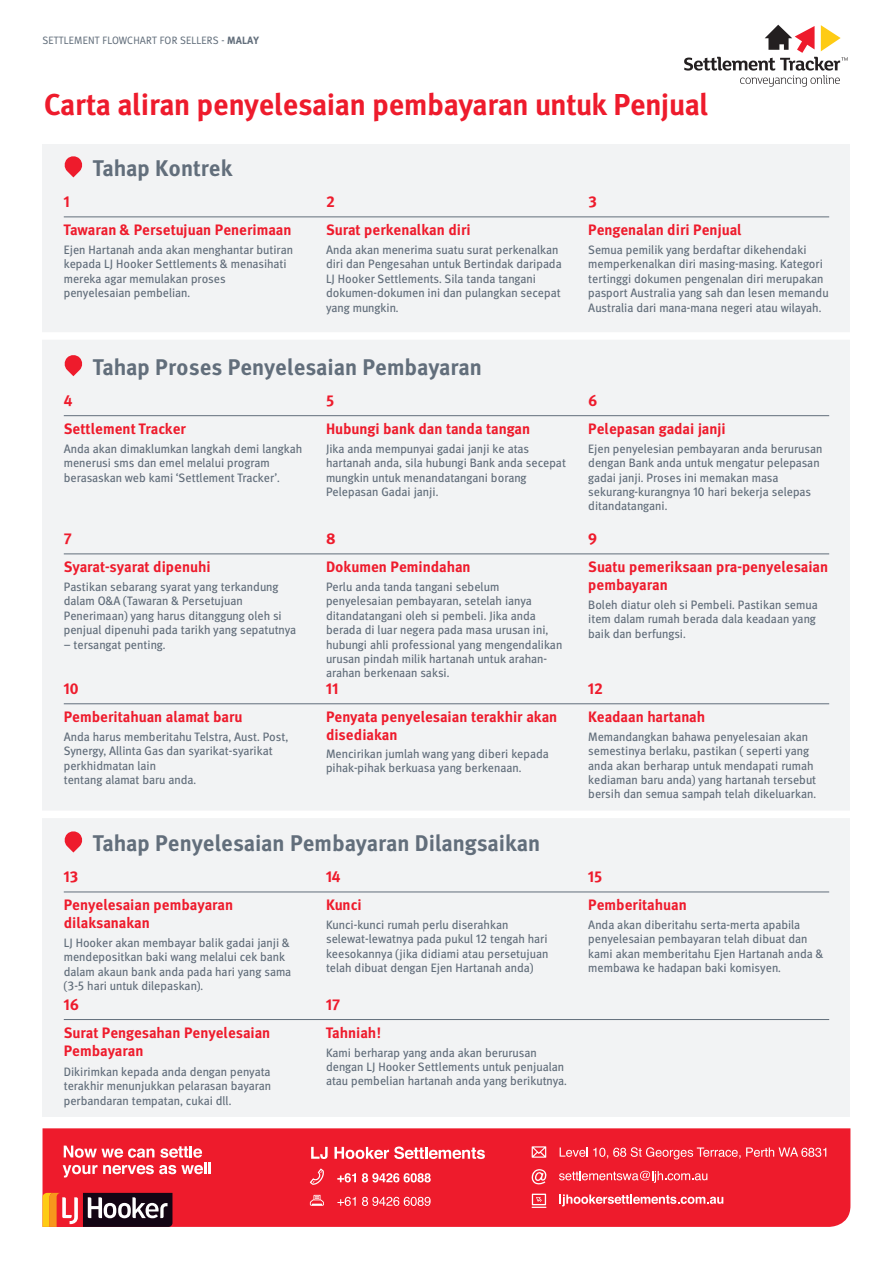
<style>
.page{position:relative;width:893px;height:1263px;background:#fff}
.page>*{position:absolute;margin:0;border:0;box-sizing:border-box;transform-origin:0 0}
.t1{font:700 30px "LJ Hooker";letter-spacing:-.015em;color:#ee1b2c}
.t2{font:700 22.5px "LJ Hooker";letter-spacing:-.01em;color:#626e7b}
.t3{font:700 15px/27.6px "LJ Hooker";letter-spacing:-.005em;color:#ee1b2c}
.t4{font:12px/14.4px "LJ Hooker Normal";color:#626e7b}
.t5{font:300 10.5px "LJ Hooker";letter-spacing:.01em;color:#626e7b}
.s1{font-weight:700}
</style>
<div class="page">
<div style="left:43px;top:1128px;width:807px;height:99px;background:#ee1b2c"></div>
<svg style="left:43px;top:1193px;width:129px;height:34px;background:#7f4c47"></svg>
<svg style="left:311px;top:1147px;width:17px;height:12px"></svg>
<svg style="left:334px;top:1146px;width:151px;height:13px"></svg>
<svg style="left:310px;top:1168px;width:14px;height:17px"></svg>
<svg style="left:337px;top:1173px;width:19px;height:9px"></svg>
<svg style="left:362px;top:1173px;width:69px;height:9px"></svg>
<svg style="left:310px;top:1195px;width:14px;height:11px"></svg>
<svg style="left:337px;top:1197px;width:19px;height:9px"></svg>
<svg style="left:362px;top:1197px;width:69px;height:9px"></svg>
<svg style="left:532px;top:1146px;width:14px;height:12px"></svg>
<svg style="left:560px;top:1147px;width:266px;height:12px;background:#f14f5c"></svg>
<svg style="left:531px;top:1169px;width:16px;height:15px"></svg>
<svg style="left:559px;top:1171px;width:148px;height:12px;background:#f25461"></svg>
<svg style="left:531px;top:1193px;width:15px;height:15px"></svg>
<svg style="left:559px;top:1194px;width:164px;height:12px"></svg>
<svg style="left:63px;top:1145px;width:148px;height:32px"></svg>
<svg style="left:684px;top:25px;width:163px;height:62px"></svg>
<div style="left:43px;top:145px;width:807px;height:972px;background:#f2f3f4"></div>
<svg style="left:64px;top:156px;width:19px;height:21px"></svg>
<hr style="left:64px;top:216px;width:765px;height:1px;background:#626e7b">
<svg style="left:64px;top:355px;width:19px;height:21px"></svg>
<hr style="left:64px;top:415px;width:765px;height:1px;background:#626e7b">
<hr style="left:64px;top:553px;width:765px;height:1px;background:#626e7b">
<hr style="left:64px;top:703px;width:765px;height:1px;background:#626e7b">
<svg style="left:64px;top:831px;width:19px;height:21px"></svg>
<hr style="left:64px;top:891px;width:765px;height:1px;background:#626e7b">
<hr style="left:64px;top:1019px;width:765px;height:1px;background:#626e7b">
<div style="left:0;top:811px;width:893px;height:7px;background:#fff"></div>
<div style="left:0;top:332px;width:893px;height:8px;background:#fff"></div>
<p class="t5" style="left:43px;top:34px;width:218px">SETTLEMENT FLOWCHART FOR SELLERS - <span class="s1">malay</span></p>
<h1 class="t1" style="left:44px;top:86px;width:666px">Carta aliran penyelesaian pembayaran untuk Penjual</h1>
<h2 class="t2" style="left:93px;top:154px;width:141px">Tahap Kontrek</h2>
<p class="t3" style="left:64px;top:188px;width:229px">1<br>Tawaran &amp; Persetujuan Penerimaan</p>
<p class="t4" style="left:64px;top:242px;width:231px">Ejen Hartanah anda akan menghantar butiran kepada LJ Hooker Settlements &amp; menasihati mereka agar memulakan proses penyelesaian pembelian.</p>
<p class="t3" style="left:326px;top:188px;width:146px">2<br>Surat perkenalkan diri</p>
<p class="t4" style="left:326px;top:242px;width:237px">Anda akan menerima suatu surat perkenalkan diri dan Pengesahan untuk Bertindak daripada LJ Hooker Settlements. Sila tanda tangani dokumen-dokumen ini dan pulangkan secepat yang mungkin.</p>
<p class="t3" style="left:588px;top:188px;width:155px">3<br>Pengenalan diri Penjual</p>
<p class="t4" style="left:588px;top:242px;width:242px">Semua pemilik yang berdaftar dikehendaki memperkenalkan diri masing-masing. Kategori tertinggi dokumen pengenalan diri merupakan pasport Australia yang sah dan lesen memandu Australia dari mana-mana negeri atau wilayah.</p>
<h2 class="t2" style="left:93px;top:353px;width:390px">Tahap Proses Penyelesaian Pembayaran</h2>
<p class="t3" style="left:64px;top:387px;width:124px">4<br>Settlement Tracker</p>
<p class="t4" style="left:64px;top:441px;width:240px">Anda akan dimaklumkan langkah demi langkah menerusi sms dan emel melalui program berasaskan web kami ‘Settlement Tracker’.</p>
<p class="t3" style="left:326px;top:387px;width:206px">5<br>Hubungi bank dan tanda tangan</p>
<p class="t4" style="left:326px;top:441px;width:241px">Jika anda mempunyai gadai janji ke atas hartanah anda, sila hubungi Bank anda secepat mungkin untuk menandatangani borang Pelepasan Gadai janji.</p>
<p class="t3" style="left:64px;top:525px;width:148px">7<br>Syarat-syarat dipenuhi</p>
<p class="t4" style="left:64px;top:579px;width:234px">Pastikan sebarang syarat yang terkandung dalam O&amp;A (Tawaran &amp; Persetujuan Penerimaan) yang harus ditanggung oleh si penjual dipenuhi pada tarikh yang sepatutnya</p>
<p class="t4" style="left:64px;top:637px;width:103px">– tersangat penting.</p>
<p class="t3" style="left:64px;top:675px;width:180px">10<br>Pemberitahuan alamat baru</p>
<p class="t4" style="left:64px;top:729px;width:226px">Anda harus memberitahu Telstra, Aust. Post, Synergy, Allinta Gas dan syarikat-syarikat perkhidmatan lain<br>tentang alamat baru anda.</p>
<p class="t3" style="left:326px;top:525px;width:146px">8<br>Dokumen Pemindahan</p>
<p class="t4" style="left:326px;top:579px;width:238px">Perlu anda tanda tangani sebelum penyelesaian pembayaran, setelah ianya ditandatangani oleh si pembeli. Jika anda berada di luar negera pada masa urusan ini, hubungi ahli professional yang mengendalikan urusan pindah milik hartanah untuk arahan&shy;arahan berkenaan saksi.</p>
<p class="t3" style="left:326px;top:675px;width:233px">11<br>Penyata penyelesaian terakhir akan</p>
<p class="t3" style="left:326px;top:720px;width:73px">disediakan</p>
<p class="t4" style="left:326px;top:746px;width:224px">Mencirikan jumlah wang yang diberi kepada pihak-pihak berkuasa yang berkenaan.</p>
<h2 class="t2" style="left:93px;top:829px;width:449px">Tahap Penyelesaian Pembayaran Dilangsaikan</h2>
<p class="t3" style="left:64px;top:863px;width:171px">13<br>Penyelesaian pembayaran</p>
<p class="t3" style="left:64px;top:909px;width:88px">dilaksanakan</p>
<p class="t4" style="left:64px;top:935px;width:229px">LJ Hooker akan membayar balik gadai janji &amp; mendepositkan baki wang melalui cek bank dalam akaun bank anda pada hari yang sama (3-5 hari untuk dilepaskan).</p>
<p class="t3" style="left:326px;top:863px;width:37px">14<br>Kunci</p>
<p class="t4" style="left:326px;top:917px;width:224px">Kunci-kunci rumah perlu diserahkan selewat-lewatnya pada pukul 12 tengah hari keesokannya (jika didiami atau persetujuan telah dibuat dengan Ejen Hartanah anda)</p>
<p class="t3" style="left:64px;top:990px;width:208px">16<br>Surat Pengesahan Penyelesaian</p>
<p class="t3" style="left:64px;top:1036px;width:81px">Pembayaran</p>
<p class="t4" style="left:64px;top:1064px;width:209px;text-align:justify">Dikirimkan kepada anda dengan penyata terakhir menunjukkan pelarasan bayaran perbandaran tempatan, cukai dll.</p>
<p class="t3" style="left:326px;top:990px;width:56px">17<br>Tahniah!</p>
<p class="t4" style="left:326px;top:1045px;width:242px">Kami berharap yang anda akan berurusan dengan LJ Hooker Settlements untuk penjualan atau pembelian hartanah anda yang berikutnya.</p>
<p class="t3" style="left:588px;top:387px;width:139px">6<br>Pelepasan gadai janji</p>
<p class="t4" style="left:588px;top:441px;width:236px">Ejen penyelesian pembayaran anda berurusan dengan Bank anda untuk mengatur pelepasan gadai janji. Proses ini memakan masa sekurang-kurangnya 10 hari bekerja selepas ditandatangani.</p>
<p class="t3" style="left:588px;top:525px;width:241px">9<br>Suatu pemeriksaan pra-penyelesaian</p>
<p class="t3" style="left:588px;top:570px;width:81px">pembayaran</p>
<p class="t4" style="left:588px;top:597px;width:231px">Boleh diatur oleh si Pembeli. Pastikan semua item dalam rumah berada dala keadaan yang baik dan berfungsi.</p>
<p class="t3" style="left:588px;top:675px;width:118px">12<br>Keadaan hartanah</p>
<p class="t4" style="left:588px;top:729px;width:230px">Memandangkan bahawa penyelesaian akan semestinya berlaku, pastikan ( seperti yang anda akan berharap untuk mendapati rumah kediaman baru anda) yang hartanah tersebut bersih dan semua sampah telah dikeluarkan.</p>
<p class="t3" style="left:588px;top:863px;width:100px">15<br>Pemberitahuan</p>
<p class="t4" style="left:588px;top:917px;width:237px">Anda akan diberitahu serta-merta apabila penyelesaian pembayaran telah dibuat dan kami akan memberitahu Ejen Hartanah anda &amp; membawa ke hadapan baki komisyen.</p>
</div>
